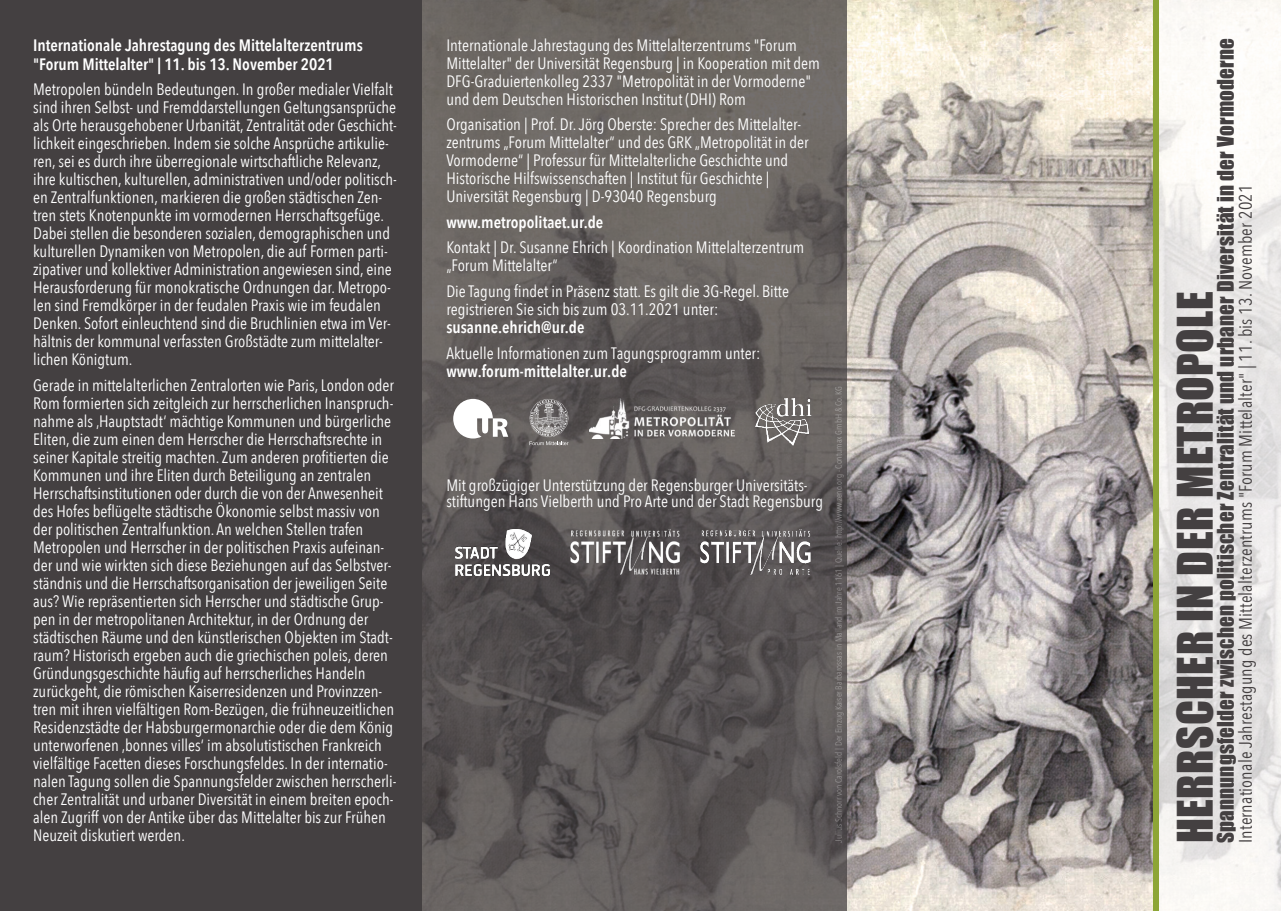
<style>
.page{position:relative;width:1281px;height:911px;background:#fff}
.page>*{position:absolute;margin:0;border:0;box-sizing:border-box;transform-origin:0 0}
.t1{font:45px "Impact";letter-spacing:.01em;color:#444041}
.t2{font:21px "Impact";letter-spacing:.01em;color:#444041}
.t3{font:18px "Avenir Next Condensed";letter-spacing:.01em;color:#444041}
.t4{font:16.5px/18px "Avenir Next Condensed";color:#fff}
.t5{font:600 16.5px/18px "Avenir Next Condensed";color:#fff}
.t6{font:9px "Avenir Next Condensed";color:rgb(255 255 255/.35)}
</style>
<div class="page">
<img style="left:846px;top:0;width:307px;height:910px">
<div style="left:0;top:0;width:421px;height:910px;background:#444041"></div>
<div style="left:421px;top:0;width:425px;height:910px;background:#444041;opacity:.75"></div>
<div style="left:1156px;top:0;width:124px;height:910px;background:#fff;opacity:.75"></div>
<div style="left:1153px;top:0;width:5px;height:910px;background:#8da535"></div>
<img style="left:455px;top:529px;width:94px;height:45px">
<img style="left:570px;top:529px;width:109px;height:46px">
<img style="left:701px;top:529px;width:109px;height:46px">
<svg style="left:529px;top:398px;width:39px;height:47px;background:#858181"></svg>
<svg style="left:453px;top:398px;width:55px;height:40px"></svg>
<img style="left:589px;top:398px;width:145px;height:40px">
<img style="left:755px;top:398px;width:56px;height:47px">
<p class="t5" style="left:33px;top:37px;width:331px">Internationale Jahrestagung des Mittelalterzentrums "Forum Mittelalter" | 11. bis 13. November 2021</p>
<p class="t4" style="left:33px;top:81px;width:365px">Metropolen bündeln Bedeutungen. In großer medialer Vielfalt sind ihren Selbst- und Fremddarstellungen Geltungsansprüche als Orte herausgehobener Urbanität, Zentralität oder Geschicht&shy;lichkeit eingeschrieben. Indem sie solche Ansprüche artikulie&shy;ren, sei es durch ihre überregionale wirtschaftliche Relevanz, ihre kultischen, kulturellen, administrativen und/oder politisch&shy;en Zentralfunktionen, markieren die großen städtischen Zen&shy;tren stets Knotenpunkte im vormodernen Herrschaftsgefüge.<br>Dabei stellen die besonderen sozialen, demographischen und kulturellen Dynamiken von Metropolen, die auf Formen parti&shy;zipativer und kollektiver Administration angewiesen sind, eine Herausforderung für monokratische Ordnungen dar. Metropo&shy;len sind Fremdkörper in der feudalen Praxis wie im feudalen Denken. Sofort einleuchtend sind die Bruchlinien etwa im Ver&shy;hältnis der kommunal verfassten Großstädte zum mittelalter&shy;lichen Königtum.</p>
<p class="t4" style="left:33px;top:376px;width:365px">Gerade in mittelalterlichen Zentralorten wie Paris, London oder Rom formierten sich zeitgleich zur herrscherlichen Inanspruch&shy;nahme als ‚Hauptstadt‘ mächtige Kommunen und bürgerliche Eliten, die zum einen dem Herrscher die Herrschaftsrechte in seiner Kapitale streitig machten. Zum anderen profitierten die Kommunen und ihre Eliten durch Beteiligung an zentralen Herrschaftsinstitutionen oder durch die von der Anwesenheit des Hofes beflügelte städtische Ökonomie selbst massiv von der politischen Zentralfunktion. An welchen Stellen trafen Metropolen und Herrscher in der politischen Praxis aufeinan&shy;der und wie wirkten sich diese Beziehungen auf das Selbstver&shy;ständnis und die Herrschaftsorganisation der jeweiligen Seite aus? Wie repräsentierten sich Herrscher und städtische Grup&shy;pen in der metropolitanen Architektur, in der Ordnung der städtischen Räume und den künstlerischen Objekten im Stadt&shy;raum? Historisch ergeben auch die griechischen poleis, deren Gründungsgeschichte häufig auf herrscherliches Handeln zurückgeht, die römischen Kaiserresidenzen und Provinzzen&shy;tren mit ihren vielfältigen Rom-Bezügen, die frühneuzeitlichen Residenzstädte der Habsburgermonarchie oder die dem König unterworfenen ‚bonnes villes‘ im absolutistischen Frankreich vielfältige Facetten dieses Forschungsfeldes. In der internatio&shy;nalen Tagung sollen die Spannungsfelder zwischen herrscherli&shy;cher Zentralität und urbaner Diversität in einem breiten epoch&shy;alen Zugriff von der Antike über das Mittelalter bis zur Frühen Neuzeit diskutiert werden.</p>
<p class="t4" style="left:446px;top:36px;width:375px">Internationale Jahrestagung des Mittelalterzentrums "Forum Mittelalter" der Universität Regensburg | in Kooperation mit dem DFG-Graduiertenkolleg 2337 "Metropolität in der Vormoderne" und dem Deutschen Historischen Institut (DHI) Rom</p>
<p class="t4" style="left:446px;top:116px;width:363px">Organisation | Prof. Dr. Jörg Oberste: Sprecher des Mittelalter&shy;zentrums „Forum Mittelalter“ und des GRK „Metropolität in der Vormoderne“ | Professur für Mittelalterliche Geschichte und Historische Hilfswissenschaften | Institut für Geschichte | Universität Regensburg | D-93040 Regensburg</p>
<p class="t5" style="left:446px;top:213px;width:158px">www.metropolitaet.ur.de</p>
<p class="t4" style="left:446px;top:239px;width:359px">Kontakt | Dr. Susanne Ehrich | Koordination Mittelalterzentrum „Forum Mittelalter“</p>
<p class="t4" style="left:446px;top:282px;width:344px">Die Tagung findet in Präsenz statt. Es gilt die 3G-Regel. Bitte registrieren Sie sich bis zum 03.11.2021 unter:</p>
<p class="t5" style="left:446px;top:318px;width:139px">susanne.ehrich@ur.de</p>
<p class="t4" style="left:446px;top:344px;width:315px">Aktuelle Informationen zum Tagungsprogramm unter:</p>
<p class="t5" style="left:446px;top:362px;width:182px">www.forum-mittelalter.ur.de</p>
<p class="t4" style="left:446px;top:477px;width:378px;line-height:16.5px">Mit großzügiger Unterstützung der Regensburger Universitäts&shy;stiftungen Hans Vielberth und Pro Arte und der Stadt Regensburg</p>
<p class="t6" style="left:832px;top:842px;width:458px;rotate:-90deg">Julius Schnorr von Carolsfeld | Der Einzug Kaiser Barbarossas in Mailand im Jahre 1161 | Quelle: http://www.zeno.org - Contumax GmbH &amp; Co. KG</p>
<p class="t2" style="left:1216px;top:842px;width:806px;rotate:-90deg">Spannungsfelder zwischen politischer Zentralität und urbaner Diversität in der Vormoderne</p>
<p class="t3" style="left:1233px;top:842px;width:659px;rotate:-90deg">Internationale Jahrestagung des Mittelalterzentrums "Forum Mittelalter" | 11. bis 13. November 2021</p>
<h1 class="t1" style="left:1176px;top:842px;width:553px;rotate:-90deg">HERRSCHER IN DER METROPOLE</h1>
</div>
